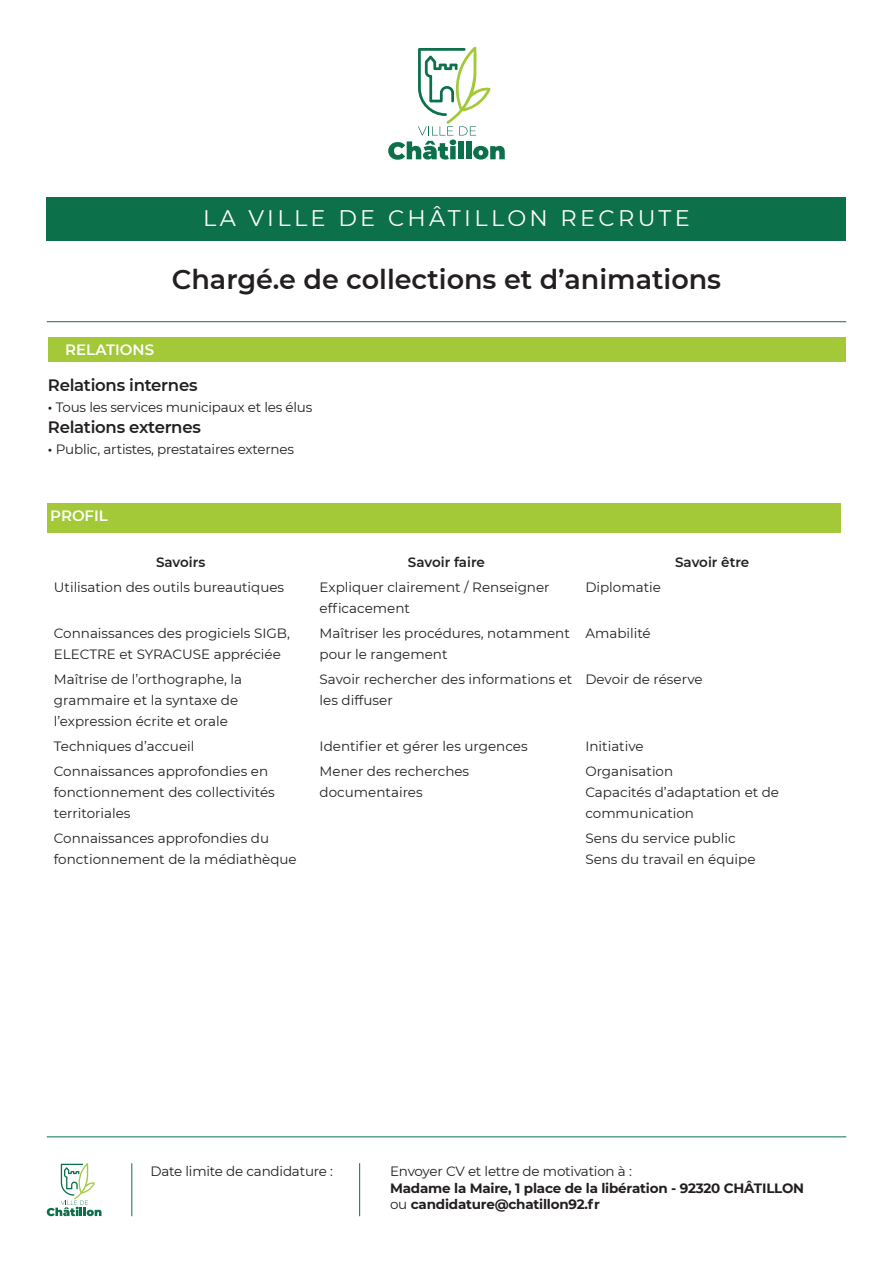
<style>
.page{position:relative;width:893px;height:1263px;background:#fff}
.page>*{position:absolute;margin:0;border:0;box-sizing:border-box;transform-origin:0 0}
.t1{font:600 27px "Montserrat";color:#231f20}
.t2{font:22.5px "Montserrat";letter-spacing:.15em;color:#fff}
.t3{font:600 16.5px "Montserrat";letter-spacing:-.015em;color:#231f20}
.t4{font:600 15px "Montserrat";color:#fff}
.t5{font:13.5px/21px "Montserrat";color:#231f20}
.t6{font:700 13.5px/16.5px "Montserrat";letter-spacing:-.015em;color:#231f20}
.t7{font:600 13.5px "Montserrat";color:#231f20}
.s1{font-weight:600}
.s2{font-weight:400}
</style>
<div class="page">
<hr style="left:47px;top:1136px;width:799px;height:1px;background:#0c714b">
<svg style="left:47px;top:1163px;width:55px;height:53px"></svg>
<hr style="left:131px;top:1163px;width:1px;height:53px;background:#0c714b">
<hr style="left:359px;top:1163px;width:1px;height:53px;background:#0c714b">
<svg style="left:388px;top:47px;width:117px;height:113px"></svg>
<div style="left:47px;top:197px;width:799px;height:43px;background:#0c714b"></div>
<hr style="left:47px;top:321px;width:799px;height:1px;background:#0c714b">
<div style="left:48px;top:337px;width:797px;height:25px;background:#a3c939"></div>
<div style="left:47px;top:503px;width:794px;height:30px;background:#a3c939"></div>
<h2 class="t2" style="left:203px;top:202px;width:488px">LA VILLE DE CHÂTILLON RECRUTE</h2>
<h1 class="t1" style="left:172px;top:260px;width:551px">Chargé.e de collections et d’animations</h1>
<p class="t4" style="left:65px;top:339px;width:90px">RELATIONS</p>
<p class="t3" style="left:48px;top:373px;width:151px">Relations internes</p>
<p class="t5" style="left:48px;top:396px;width:266px"><span class="s1">•</span> Tous les services municipaux et les élus</p>
<p class="t3" style="left:48px;top:415px;width:155px">Relations externes</p>
<p class="t5" style="left:48px;top:438px;width:248px"><span class="s1">•</span> Public, artistes, prestataires externes</p>
<p class="t4" style="left:50px;top:505px;width:59px">PROFIL</p>
<p class="t7" style="left:156px;top:552px;width:51px">Savoirs</p>
<p class="t7" style="left:408px;top:552px;width:79px">Savoir faire</p>
<p class="t7" style="left:675px;top:552px;width:76px">Savoir être</p>
<p class="t5" style="left:54px;top:576px;width:232px">Utilisation des outils bureautiques</p>
<p class="t5" style="left:320px;top:576px;width:232px">Expliquer clairement / Renseigner efficacement</p>
<p class="t5" style="left:585px;top:576px;width:77px">Diplomatie</p>
<p class="t5" style="left:54px;top:622px;width:238px">Connaissances des progiciels SIGB,<br>ELECTRE et SYRACUSE appréciée</p>
<p class="t5" style="left:320px;top:622px;width:252px">Maîtriser les procédures, notamment pour le rangement</p>
<p class="t5" style="left:585px;top:622px;width:67px">Amabilité</p>
<p class="t5" style="left:54px;top:668px;width:190px">Maîtrise de l’orthographe, la grammaire et la syntaxe de l’expression écrite et orale</p>
<p class="t5" style="left:320px;top:668px;width:254px">Savoir rechercher des informations et les diffuser</p>
<p class="t5" style="left:585px;top:668px;width:119px">Devoir de réserve</p>
<p class="t5" style="left:54px;top:735px;width:142px">Techniques d’accueil</p>
<p class="t5" style="left:320px;top:735px;width:210px">Identifier et gérer les urgences</p>
<p class="t5" style="left:585px;top:735px;width:60px">Initiative</p>
<p class="t5" style="left:54px;top:760px;width:222px">Connaissances approfondies en fonctionnement des collectivités territoriales</p>
<p class="t5" style="left:320px;top:760px;width:151px">Mener des recherches documentaires</p>
<p class="t5" style="left:585px;top:760px;width:195px">Organisation<br>Capacités d’adaptation et de communication</p>
<p class="t5" style="left:54px;top:828px;width:244px">Connaissances approfondies du fonctionnement de la médiathèque</p>
<p class="t5" style="left:585px;top:828px;width:172px">Sens du service public<br>Sens du travail en équipe</p>
<p class="t5" style="left:151px;top:1160px;width:184px">Date limite de candidature :</p>
<p class="t5" style="left:390px;top:1160px;width:243px">Envoyer CV et lettre de motivation à :</p>
<p class="t6" style="left:390px;top:1179px;width:416px">Madame la Maire, 1 place de la libération - 92320 CHÂTILLON <span class="s2">ou</span> candidature@chatillon92.fr</p>
</div>
